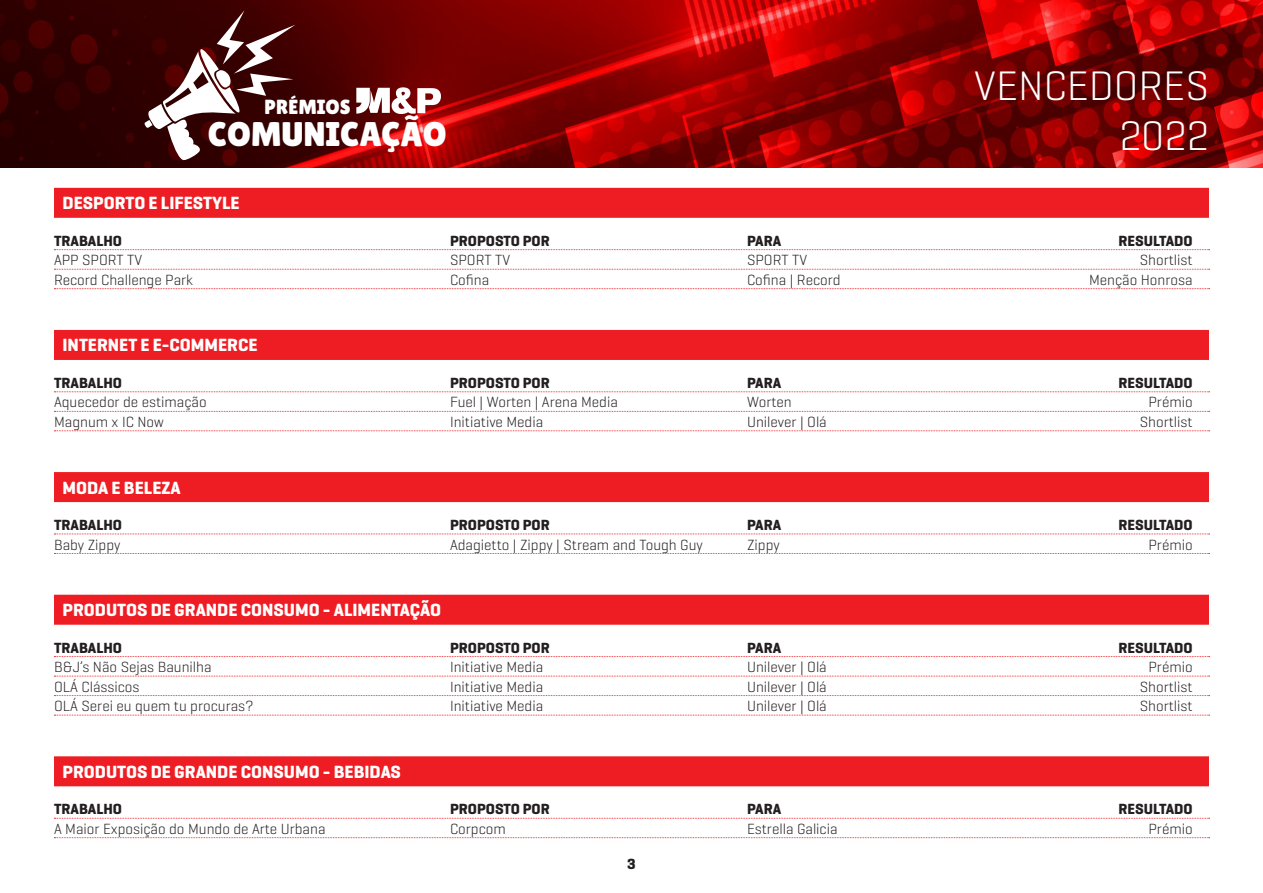
<style>
.page{position:relative;width:1263px;height:893px;background:#fff}
.page>*{position:absolute;margin:0;border:0;box-sizing:border-box;transform-origin:0 0}
.t1{font:300 42px "Geogrotesque";color:#fff}
.t2{font:34.2px "Lilita One";color:#fff}
.t3{font:20.4px "Lilita One";color:#fff}
.tit{font:700 18px "Geogrotesque";color:#fff}
.t4{font:300 15px "Geogrotesque";color:#231f20}
.t5{font:700 15px "Geogrotesque";color:#231f20}
</style>
<div class="page">
<div style="left:54px;top:188px;width:1155px;height:30px;background:#ee1d23"></div>
<svg style="left:54px;top:249px;width:1155px;height:1px"></svg>
<svg style="left:54px;top:269px;width:1155px;height:1px"></svg>
<svg style="left:54px;top:288px;width:1155px;height:1px"></svg>
<div style="left:54px;top:330px;width:1155px;height:30px;background:#ee1d23"></div>
<svg style="left:54px;top:391px;width:1155px;height:1px"></svg>
<svg style="left:54px;top:411px;width:1155px;height:1px"></svg>
<svg style="left:54px;top:430px;width:1155px;height:1px"></svg>
<div style="left:54px;top:472px;width:1155px;height:30px;background:#ee1d23"></div>
<svg style="left:54px;top:534px;width:1155px;height:1px"></svg>
<svg style="left:54px;top:553px;width:1155px;height:1px"></svg>
<div style="left:54px;top:595px;width:1155px;height:30px;background:#ee1d23"></div>
<svg style="left:54px;top:656px;width:1155px;height:1px"></svg>
<svg style="left:54px;top:676px;width:1155px;height:1px"></svg>
<svg style="left:54px;top:695px;width:1155px;height:1px"></svg>
<svg style="left:54px;top:715px;width:1155px;height:1px"></svg>
<div style="left:54px;top:756px;width:1155px;height:30px;background:#ee1d23"></div>
<svg style="left:54px;top:818px;width:1155px;height:1px"></svg>
<svg style="left:54px;top:837px;width:1155px;height:1px"></svg>
<img style="left:0;top:0;width:1263px;height:168px">
<svg style="left:145px;top:10px;width:150px;height:150px"></svg>
<svg style="left:356px;top:87px;width:85px;height:27px"></svg>
<p class="t3" style="left:265px;top:95px;width:88px">PRÉMIOS</p>
<p class="t2" style="left:208px;top:114px;width:240px">COMUNICAÇÃO</p>
<p class="t1" style="left:974px;top:59px;width:236px">VENCEDORES</p>
<p class="t1" style="left:1119px;top:109px;width:91px">2022</p>
<p class="tit" style="left:63px;top:192px;width:179px">DESPORTO E LIFESTYLE</p>
<p class="t5" style="left:54px;top:231px;width:70px">TRABALHO</p>
<p class="t5" style="left:450px;top:231px;width:101px">PROPOSTO POR</p>
<p class="t5" style="left:747px;top:231px;width:36px">PARA</p>
<p class="t5" style="left:1118px;top:231px;width:76px">RESULTADO</p>
<p class="t4" style="left:54px;top:251px;width:90px">APP SPORT TV</p>
<p class="t4" style="left:450px;top:251px;width:62px">SPORT TV</p>
<p class="t4" style="left:747px;top:251px;width:62px">SPORT TV</p>
<p class="t4" style="left:1140px;top:251px;width:54px">Shortlist</p>
<p class="t4" style="left:54px;top:270px;width:140px">Record Challenge Park</p>
<p class="t4" style="left:450px;top:270px;width:41px">Cofina</p>
<p class="t4" style="left:747px;top:270px;width:95px">Cofina | Record</p>
<p class="t4" style="left:1089px;top:270px;width:105px">Menção Honrosa</p>
<p class="tit" style="left:63px;top:334px;width:197px">INTERNET E E-COMMERCE</p>
<p class="t5" style="left:54px;top:373px;width:70px">TRABALHO</p>
<p class="t5" style="left:450px;top:373px;width:101px">PROPOSTO POR</p>
<p class="t5" style="left:747px;top:373px;width:36px">PARA</p>
<p class="t5" style="left:1118px;top:373px;width:76px">RESULTADO</p>
<p class="t4" style="left:54px;top:393px;width:154px">Aquecedor de estimação</p>
<p class="t4" style="left:450px;top:393px;width:169px">Fuel | Worten | Arena Media</p>
<p class="t4" style="left:747px;top:393px;width:46px">Worten</p>
<p class="t4" style="left:1148px;top:393px;width:46px">Prémio</p>
<p class="t4" style="left:54px;top:412px;width:111px">Magnum x IC Now</p>
<p class="t4" style="left:450px;top:412px;width:95px">Initiative Media</p>
<p class="t4" style="left:747px;top:412px;width:81px">Unilever | Olá</p>
<p class="t4" style="left:1140px;top:412px;width:54px">Shortlist</p>
<p class="tit" style="left:63px;top:476px;width:120px">MODA E BELEZA</p>
<p class="t5" style="left:54px;top:516px;width:70px">TRABALHO</p>
<p class="t5" style="left:450px;top:516px;width:101px">PROPOSTO POR</p>
<p class="t5" style="left:747px;top:516px;width:36px">PARA</p>
<p class="t5" style="left:1118px;top:516px;width:76px">RESULTADO</p>
<p class="t4" style="left:54px;top:535px;width:68px">Baby Zippy</p>
<p class="t4" style="left:450px;top:535px;width:254px">Adagietto | Zippy | Stream and Tough Guy</p>
<p class="t4" style="left:747px;top:535px;width:34px">Zippy</p>
<p class="t4" style="left:1148px;top:535px;width:46px">Prémio</p>
<p class="tit" style="left:63px;top:599px;width:380px">PRODUTOS DE GRANDE CONSUMO - ALIMENTAÇÃO</p>
<p class="t5" style="left:54px;top:638px;width:70px">TRABALHO</p>
<p class="t5" style="left:450px;top:638px;width:101px">PROPOSTO POR</p>
<p class="t5" style="left:747px;top:638px;width:36px">PARA</p>
<p class="t5" style="left:1118px;top:638px;width:76px">RESULTADO</p>
<p class="t4" style="left:54px;top:658px;width:159px">B&amp;J’s Não Sejas Baunilha</p>
<p class="t4" style="left:450px;top:658px;width:95px">Initiative Media</p>
<p class="t4" style="left:747px;top:658px;width:81px">Unilever | Olá</p>
<p class="t4" style="left:1148px;top:658px;width:46px">Prémio</p>
<p class="t4" style="left:54px;top:677px;width:87px">OLÁ Clássicos</p>
<p class="t4" style="left:450px;top:677px;width:95px">Initiative Media</p>
<p class="t4" style="left:747px;top:677px;width:81px">Unilever | Olá</p>
<p class="t4" style="left:1140px;top:677px;width:54px">Shortlist</p>
<p class="t4" style="left:54px;top:697px;width:201px">OLÁ Serei eu quem tu procuras?</p>
<p class="t4" style="left:450px;top:697px;width:95px">Initiative Media</p>
<p class="t4" style="left:747px;top:697px;width:81px">Unilever | Olá</p>
<p class="t4" style="left:1140px;top:697px;width:54px">Shortlist</p>
<p class="tit" style="left:63px;top:760px;width:340px">PRODUTOS DE GRANDE CONSUMO - BEBIDAS</p>
<p class="t5" style="left:54px;top:800px;width:70px">TRABALHO</p>
<p class="t5" style="left:450px;top:800px;width:101px">PROPOSTO POR</p>
<p class="t5" style="left:747px;top:800px;width:36px">PARA</p>
<p class="t5" style="left:1118px;top:800px;width:76px">RESULTADO</p>
<p class="t4" style="left:54px;top:819px;width:273px">A Maior Exposição do Mundo de Arte Urbana</p>
<p class="t4" style="left:450px;top:819px;width:57px">Corpcom</p>
<p class="t4" style="left:747px;top:819px;width:92px">Estrella Galicia</p>
<p class="t4" style="left:1148px;top:819px;width:46px">Prémio</p>
<p class="t5" style="left:627px;top:855px;width:10px">3</p>
</div>
